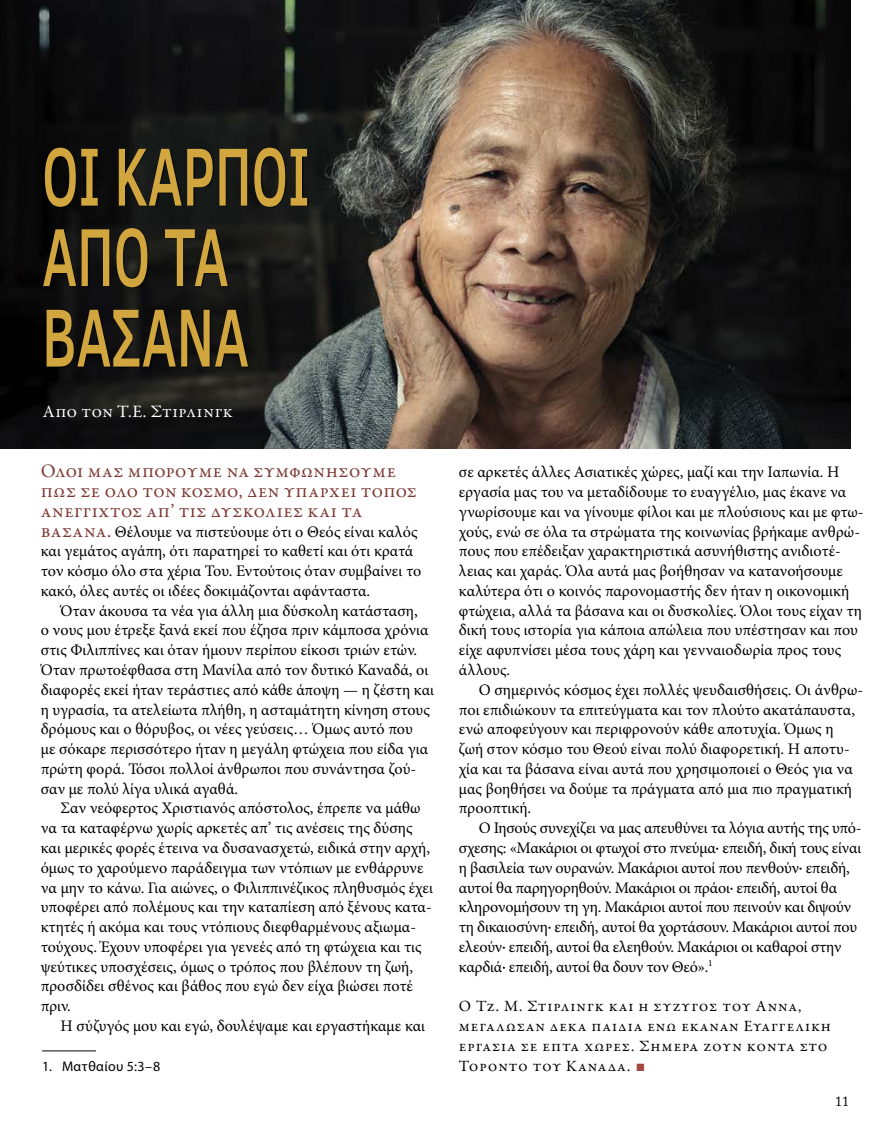
<style>
.page{position:relative;width:893px;height:1141px;background:#fff}
.page>*{position:absolute;margin:0;border:0;box-sizing:border-box;transform-origin:0 0}
.t1{font:500 84px/80.5px "Clear Sans";color:#d2a63f;scale:.65 1}
.t2{font:19.25px/19.8px "Garamond Premr Pro";letter-spacing:.015em;color:#7c3832}
.t3{font:17.5px "Garamond Premr Pro";letter-spacing:.035em;color:#fff}
.t4{font:16.1px/19.8px "Minion Pro";color:#000}
.t5{font:15.75px/19.8px "Garamond Premr Pro";letter-spacing:.055em;color:#000}
.t6{font:14px "Myriad Pro";letter-spacing:.03em;color:#000}
.t7{font:14px "Adobe Caslon Pro";color:#000}
.s1{font-family:"Garamond Premr Pro";font-size:19.25px;color:#7c3832}
.s2{font-family:"Arial";color:#a44942}
</style>
<div class="page">
<img style="left:0;top:0;width:851px;height:449px">
<div style="left:45px;top:149px;width:264px;height:219px;background:#000;opacity:.51"></div>
<hr style="left:42px;top:1050px;width:54px;height:1px;background:#000">
<h1 class="t1" style="left:42px;top:134px;width:364px">ΟΙ ΚΑΡΠΟΊ<br>ΑΠΌ ΤΑ<br>ΒΆΣΑΝΑ</h1>
<p class="t3" style="left:43px;top:400px;width:192px">Από τον Τ.Ε. Στίρλινγκ</p>
<p class="t2" style="left:41px;top:462px;width:378px">Όλοι μας μπορούμε να συμφωνήσουμε πως σε όλο τον κόσμο, δεν υπάρχει τόπος ανέγγιχτος απ’ τις δυσκολίες και τα</p>
<p class="t4" style="left:41px;top:522px;width:382px"><span class="s1">βάσανα.</span> Θέλουμε να πιστεύουμε ότι ο Θεός είναι καλός και γεμάτος αγάπη, ότι παρατηρεί το καθετί και ότι κρατά τον κόσμο όλο στα χέρια Του. Εντούτοις όταν συμβαίνει το κακό, όλες αυτές οι ιδέες δοκιμάζονται αφάνταστα.</p>
<p class="t4" style="left:41px;top:601px;width:395px;text-indent:20px">Όταν άκουσα τα νέα για άλλη μια δύσκολη κατάσταση,<br>ο νους μου έτρεξε ξανά εκεί που έζησα πριν κάμποσα χρόνια στις Φιλιππίνες και όταν ήμουν περίπου είκοσι τριών ετών.<br>Όταν πρωτοέφθασα στη Μανίλα από τον δυτικό Καναδά, οι διαφορές εκεί ήταν τεράστιες από κάθε άποψη — η ζέστη και η υγρασία, τα ατελείωτα πλήθη, η ασταμάτητη κίνηση στους δρόμους και ο θόρυβος, οι νέες γεύσεις… Όμως αυτό που<br>με σόκαρε περισσότερο ήταν η μεγάλη φτώχεια που είδα για πρώτη φορά. Τόσοι πολλοί άνθρωποι που συνάντησα ζού&shy;σαν με πολύ λίγα υλικά αγαθά.</p>
<p class="t4" style="left:41px;top:798px;width:394px;text-indent:20px">Σαν νεόφερτος Χριστιανός απόστολος, έπρεπε να μάθω να τα καταφέρνω χωρίς αρκετές απ’ τις ανέσεις της δύσης και μερικές φορές έτεινα να δυσανασχετώ, ειδικά στην αρχή, όμως το χαρούμενο παράδειγμα των ντόπιων με ενθάρρυνε να μην το κάνω. Για αιώνες, ο Φιλιππινέζικος πληθυσμός έχει υποφέρει από πολέμους και την καταπίεση από ξένους κατα&shy;κτητές ή ακόμα και τους ντόπιους διεφθαρμένους αξιωμα&shy;τούχους. Έχουν υποφέρει για γενεές από τη φτώχεια και τις ψεύτικες υποσχέσεις, όμως ο τρόπος που βλέπουν τη ζωή, προσδίδει σθένος και βάθος που εγώ δεν είχα βιώσει ποτέ πριν.</p>
<p class="t4" style="left:61px;top:1016px;width:366px">Η σύζυγός μου και εγώ, δουλέψαμε και εργαστήκαμε και</p>
<p class="t4" style="left:459px;top:462px;width:406px">σε αρκετές άλλες Ασιατικές χώρες, μαζί και την Ιαπωνία. Η εργασία μας του να μεταδίδουμε το ευαγγέλιο, μας έκανε να γνωρίσουμε και να γίνουμε φίλοι και με πλούσιους και με φτω&shy;χούς, ενώ σε όλα τα στρώματα της κοινωνίας βρήκαμε ανθρώ&shy;πους που επέδειξαν χαρακτηριστικά ασυνήθιστης ανιδιοτέ&shy;λειας και χαράς. Όλα αυτά μας βοήθησαν να κατανοήσουμε καλύτερα ότι ο κοινός παρονομαστής δεν ήταν η οικονομική φτώχεια, αλλά τα βάσανα και οι δυσκολίες. Όλοι τους είχαν τη δική τους ιστορία για κάποια απώλεια που υπέστησαν και που είχε αφυπνίσει μέσα τους χάρη και γενναιοδωρία προς τους άλλους.</p>
<p class="t4" style="left:459px;top:680px;width:406px;text-indent:20px">Ο σημερινός κόσμος έχει πολλές ψευδαισθήσεις. Οι άνθρω&shy;ποι επιδιώκουν τα επιτεύγματα και τον πλούτο ακατάπαυστα, ενώ αποφεύγουν και περιφρονούν κάθε αποτυχία. Όμως η<br>ζωή στον κόσμο του Θεού είναι πολύ διαφορετική. Η αποτυ&shy;χία και τα βάσανα είναι αυτά που χρησιμοποιεί ο Θεός για να μας βοηθήσει να δούμε τα πράγματα από μια πιο πραγματική προοπτική.</p>
<p class="t4" style="left:459px;top:818px;width:404px;text-indent:20px">Ο Ιησούς συνεχίζει να μας απευθύνει τα λόγια αυτής της υπό&shy;σχεσης: «Μακάριοι οι φτωχοί στο πνεύμα· επειδή, δική τους είναι η βασιλεία των ουρανών. Μακάριοι αυτοί που πενθούν· επειδή, αυτοί θα παρηγορηθούν. Μακάριοι οι πράοι· επειδή, αυτοί θα κληρονομήσουν τη γη. Μακάριοι αυτοί που πεινούν και διψούν τη δικαιοσύνη· επειδή, αυτοί θα χορτάσουν. Μακάριοι αυτοί που ελεούν· επειδή, αυτοί θα ελεηθούν. Μακάριοι οι καθαροί στην καρδιά· επειδή, αυτοί θα δουν τον Θεό».<sup>1</sup></p>
<p class="t5" style="left:459px;top:997px;width:374px">Ο Τζ. Μ. Στίρλινγκ και η σύζυγός του Άννα, μεγάλωσαν δέκα παιδιά ενώ έκαναν Ευαγγελική εργασία σε επτά χώρες. Σήμερα ζουν κοντά στο</p>
<p class="t6" style="left:42px;top:1057px;width:120px">1. Ματθαίου 5:3–8</p>
<p class="t5" style="left:459px;top:1056px;width:188px">Τορόντο του Καναδά. <span class="s2">■</span></p>
<p class="t7" style="left:835px;top:1093px;width:15px">11</p>
</div>
